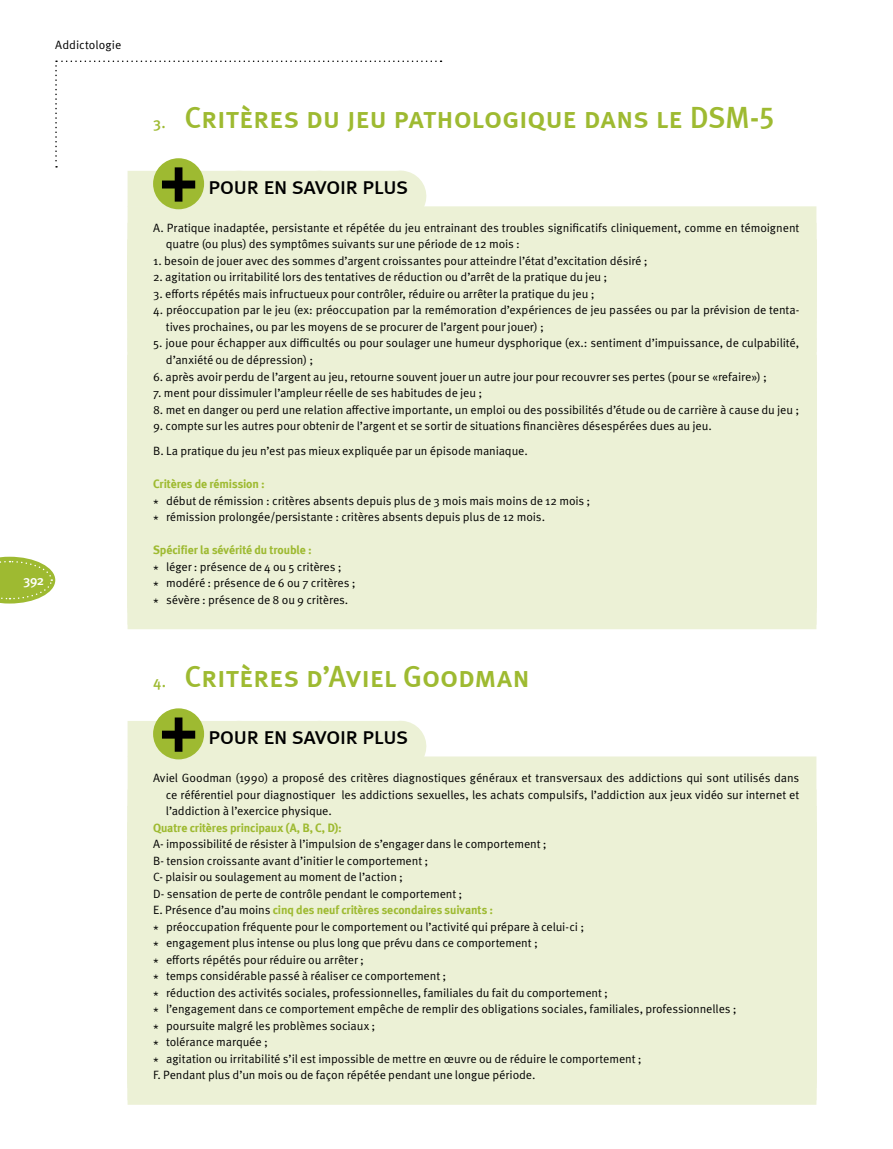
<style>
.page{position:relative;width:893px;height:1149px;background:#fff}
.page>*{position:absolute;margin:0;border:0;box-sizing:border-box;transform-origin:0 0}
.t1{font:30px "Meta Plus Medium Caps";letter-spacing:-.01em;color:#9eba31}
.t2{font:24px "Meta Plus Book Caps";letter-spacing:-.04em;color:#000}
.t3{font:500 13.5px "Meta Plus";color:#fff}
.t4{font:12px/16.5px "Meta Pro";letter-spacing:-.005em;color:#000}
.t5{font:700 12px "Meta Plus";letter-spacing:-.01em;color:#9eba31}
.s1{font-family:"Meta Pro";font-weight:500;font-size:15px}
.s2{font-family:"Meta Pro";font-weight:400;color:#000}
</style>
<div class="page">
<svg style="left:0;top:556px;width:55px;height:47px"></svg>
<div style="left:128px;top:206px;width:688px;height:51px;background:#ecf1d6"></div>
<div style="left:128px;top:256px;width:688px;height:46px;background:#ecf1d6"></div>
<div style="left:128px;top:289px;width:688px;height:51px;background:#ecf1d6"></div>
<div style="left:128px;top:338px;width:688px;height:47px;background:#ecf1d6"></div>
<div style="left:128px;top:371px;width:688px;height:47px;background:#ecf1d6"></div>
<div style="left:128px;top:404px;width:688px;height:47px;background:#ecf1d6"></div>
<div style="left:128px;top:446px;width:688px;height:46px;background:#ecf1d6"></div>
<div style="left:128px;top:479px;width:688px;height:46px;background:#ecf1d6"></div>
<div style="left:128px;top:512px;width:688px;height:46px;background:#ecf1d6"></div>
<div style="left:128px;top:545px;width:688px;height:46px;background:#ecf1d6"></div>
<div style="left:128px;top:578px;width:688px;height:51px;background:#ecf1d6"></div>
<div style="left:128px;top:720px;width:276px;height:36px;background:#ecf1d6"></div>
<svg style="left:319px;top:720px;width:40px;height:1px"></svg>
<div style="left:128px;top:756px;width:688px;height:51px;background:#ecf1d6"></div>
<div style="left:128px;top:805px;width:688px;height:47px;background:#ecf1d6"></div>
<div style="left:128px;top:838px;width:688px;height:47px;background:#ecf1d6"></div>
<div style="left:128px;top:871px;width:688px;height:47px;background:#ecf1d6"></div>
<div style="left:128px;top:904px;width:688px;height:47px;background:#ecf1d6"></div>
<div style="left:128px;top:937px;width:688px;height:47px;background:#ecf1d6"></div>
<div style="left:128px;top:970px;width:688px;height:47px;background:#ecf1d6"></div>
<div style="left:128px;top:1003px;width:688px;height:47px;background:#ecf1d6"></div>
<div style="left:128px;top:1036px;width:688px;height:47px;background:#ecf1d6"></div>
<div style="left:128px;top:1053px;width:688px;height:51px;background:#ecf1d6"></div>
<svg style="left:55px;top:60px;width:387px;height:162px"></svg>
<div style="left:153px;top:708px;width:51px;height:51px;background:#9eba31;border-radius:50%"></div>
<svg style="left:162px;top:717px;width:33px;height:34px"></svg>
<p class="t4" style="left:55px;top:37px;width:68px">Addictologie</p>
<p class="t3" style="left:24px;top:572px;width:22px">392</p>
<h1 class="t1" style="left:153px;top:100px;width:623px"><span class="s1">3.</span> Critères du jeu pathologique dans le DSM-5</h1>
<h2 class="t2" style="left:208px;top:172px;width:202px">pour en savoir plus</h2>
<p class="t4" style="left:166px;top:220px;width:635px;text-indent:-13px">A. Pratique inadaptée, persistante et répétée du jeu entrainant des troubles significatifs cliniquement, comme en témoignent quatre (ou plus) des symptômes suivants sur une période de 12 mois :</p>
<p class="t4" style="left:153px;top:253px;width:496px">1. besoin de jouer avec des sommes d’argent croissantes pour atteindre l’état d’excitation désiré ;</p>
<p class="t4" style="left:153px;top:269px;width:456px">2. agitation ou irritabilité lors des tentatives de réduction ou d’arrêt de la pratique du jeu ;</p>
<p class="t4" style="left:153px;top:286px;width:443px">3. efforts répétés mais infructueux pour contrôler, réduire ou arrêter la pratique du jeu ;</p>
<p class="t4" style="left:166px;top:302px;width:635px;text-indent:-13px">4. préoccupation par le jeu (ex: préoccupation par la remémoration d’expériences de jeu passées ou par la prévision de tenta&shy;tives prochaines, ou par les moyens de se procurer de l’argent pour jouer) ;</p>
<p class="t4" style="left:166px;top:335px;width:635px;text-indent:-13px">5. joue pour échapper aux difficultés ou pour soulager une humeur dysphorique (ex.: sentiment d’impuissance, de culpabilité, d’anxiété ou de dépression) ;</p>
<p class="t4" style="left:153px;top:368px;width:615px">6. après avoir perdu de l’argent au jeu, retourne souvent jouer un autre jour pour recouvrer ses pertes (pour se «refaire») ;</p>
<p class="t4" style="left:153px;top:385px;width:331px">7. ment pour dissimuler l’ampleur réelle de ses habitudes de jeu ;</p>
<p class="t4" style="left:153px;top:401px;width:648px">8. met en danger ou perd une relation affective importante, un emploi ou des possibilités d’étude ou de carrière à cause du jeu ;</p>
<p class="t4" style="left:153px;top:413px;width:560px;line-height:25px">9. compte sur les autres pour obtenir de l’argent et se sortir de situations financières désespérées dues au jeu.<br>B. La pratique du jeu n’est pas mieux expliquée par un épisode maniaque.</p>
<p class="t5" style="left:153px;top:477px;width:113px">Critères de rémission :</p>
<p class="t4" style="left:153px;top:492px;width:439px">* début de rémission : critères absents depuis plus de 3 mois mais moins de 12 mois ; * rémission prolongée/persistante : critères absents depuis plus de 12 mois.</p>
<p class="t5" style="left:153px;top:543px;width:160px">Spécifier la sévérité du trouble :</p>
<p class="t4" style="left:153px;top:558px;width:204px">* léger : présence de 4 ou 5 critères ;<br>* modéré : présence de 6 ou 7 critères ; * sévère : présence de 8 ou 9 critères.</p>
<h1 class="t1" style="left:153px;top:658px;width:378px"><span class="s1">4.</span> Critères d’Aviel Goodman</h1>
<h2 class="t2" style="left:208px;top:721px;width:202px">pour en savoir plus</h2>
<p class="t4" style="left:166px;top:769px;width:635px;text-align:justify;text-indent:-13px">Aviel Goodman (1990) a proposé des critères diagnostiques généraux et transversaux des addictions qui sont utilisés dans ce référentiel pour diagnostiquer les addictions sexuelles, les achats compulsifs, l’addiction aux jeux vidéo sur internet et l’addiction à l’exercice physique.</p>
<p class="t5" style="left:153px;top:820px;width:190px">Quatre critères principaux (A, B, C, D):</p>
<p class="t4" style="left:153px;top:835px;width:395px">A- impossibilité de résister à l’impulsion de s’engager dans le comportement ; B- tension croissante avant d’initier le comportement ;<br>C- plaisir ou soulagement au moment de l’action ;<br>D- sensation de perte de contrôle pendant le comportement ;</p>
<p class="t5" style="left:153px;top:902px;width:342px"><span class="s2">E. Présence d’au moins</span> cinq des neuf critères secondaires suivants :</p>
<p class="t4" style="left:153px;top:918px;width:585px">* préoccupation fréquente pour le comportement ou l’activité qui prépare à celui-ci ;<br>* engagement plus intense ou plus long que prévu dans ce comportement ;<br>* efforts répétés pour réduire ou arrêter ;<br>* temps considérable passé à réaliser ce comportement ;<br>* réduction des activités sociales, professionnelles, familiales du fait du comportement ;<br>* l’engagement dans ce comportement empêche de remplir des obligations sociales, familiales, professionnelles ; * poursuite malgré les problèmes sociaux ;<br>* tolérance marquée ;<br>* agitation ou irritabilité s’il est impossible de mettre en œuvre ou de réduire le comportement ;<br>F. Pendant plus d’un mois ou de façon répétée pendant une longue période.</p>
</div>
